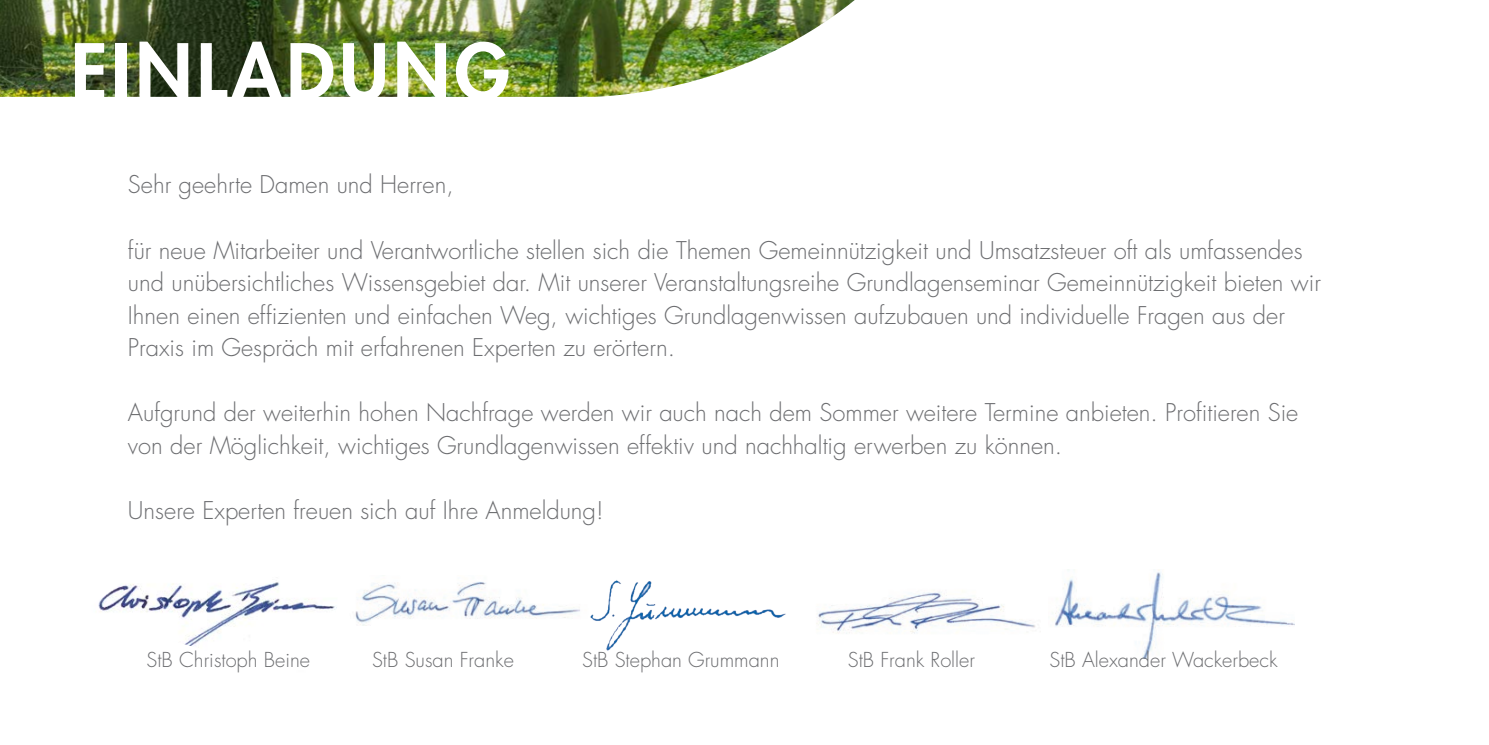
<style>
.page{position:relative;width:1489px;height:745px;background:#fff}
.page>*{position:absolute;margin:0;border:0;box-sizing:border-box;transform-origin:0 0}
.t1{font:800 74.75px "Futura Std";letter-spacing:.06em;color:#fff}
.t2{font:300 23.75px/32.5px "Futura Std";color:#6c6d70}
.t3{font:300 20px "Futura Std";color:#6c6d70}
</style>
<div class="page">
<img style="left:1053px;top:569px;width:241px;height:88px">
<img style="left:98px;top:582px;width:239px;height:64px">
<img style="left:0;top:0;width:854px;height:97px">
<img style="left:355px;top:582px;width:225px;height:43px">
<img style="left:590px;top:580px;width:196px;height:71px">
<img style="left:816px;top:590px;width:219px;height:44px">
<h1 class="t1" style="left:71px;top:25px;width:440px">EINLADUNG</h1>
<p class="t2" style="left:128px;top:169px;width:327px">Sehr geehrte Damen und Herren,</p>
<p class="t2" style="left:128px;top:234px;width:1194px">für neue Mitarbeiter und Verantwortliche stellen sich die Themen Gemeinnützigkeit und Umsatzsteuer oft als umfassendes und unübersichtliches Wissensgebiet dar. Mit unserer Veranstaltungsreihe Grundlagenseminar Gemeinnützigkeit bieten wir Ihnen einen effizienten und einfachen Weg, wichtiges Grundlagenwissen aufzubauen und individuelle Fragen aus der Praxis im Gespräch mit erfahrenen Experten zu erörtern.</p>
<p class="t2" style="left:128px;top:396px;width:1171px">Aufgrund der weiterhin hohen Nachfrage werden wir auch nach dem Sommer weitere Termine anbieten. Profitieren Sie von der Möglichkeit, wichtiges Grundlagenwissen effektiv und nachhaltig erwerben zu können.</p>
<p class="t2" style="left:128px;top:494px;width:477px">Unsere Experten freuen sich auf Ihre Anmeldung!</p>
<p class="t3" style="left:147px;top:646px;width:165px">StB Christoph Beine</p>
<p class="t3" style="left:372px;top:646px;width:143px">StB Susan Franke</p>
<p class="t3" style="left:582px;top:646px;width:199px">StB Stephan Grummann</p>
<p class="t3" style="left:847px;top:646px;width:129px">StB Frank Roller</p>
<p class="t3" style="left:1049px;top:646px;width:229px">StB Alexander Wackerbeck</p>
</div>
